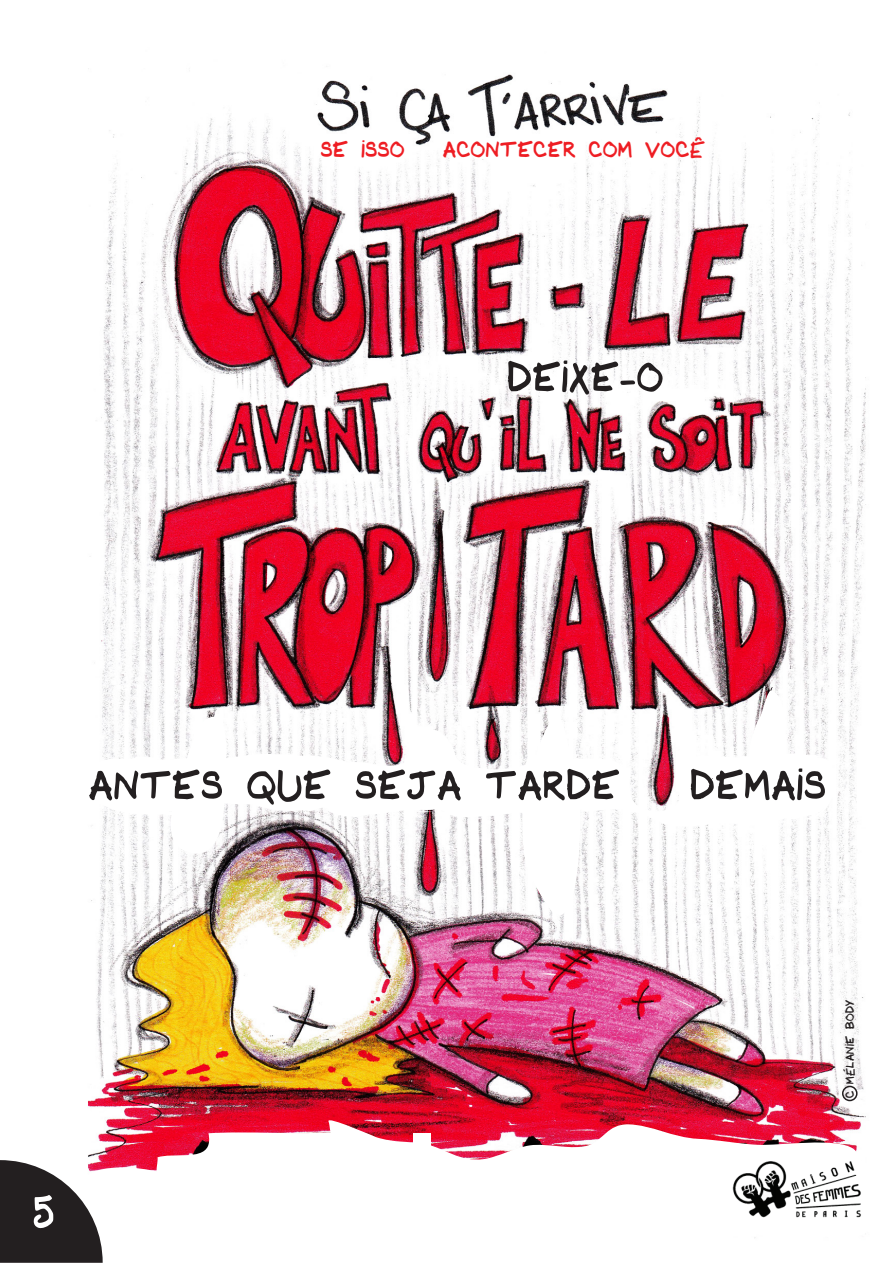
<style>
.page{position:relative;width:893px;height:1263px;background:#fff}
.page>*{position:absolute;margin:0;border:0;box-sizing:border-box;transform-origin:0 0}
.t1{font:54px "My Script Fontmelanie";color:#fff}
.t2{font:52.05px "My Script Fontmelanie";letter-spacing:.025em;color:#231f20}
.t3{font:28.35px "My Script Fontmelanie";letter-spacing:.025em;color:#ee1d23}
.t4{font:15px "My Script Fontmelanie";letter-spacing:.025em;color:#231f20}
</style>
<div class="page">
<img style="left:88px;top:68px;width:778px;height:1047px">
<svg style="left:88px;top:1115px;width:778px;height:56px"></svg>
<div style="left:413px;top:1133px;width:18px;height:24px;background:#fff"></div>
<svg style="left:88px;top:728px;width:747px;height:3px"></svg>
<svg style="left:88px;top:731px;width:748px;height:96px"></svg>
<svg style="left:818px;top:755px;width:11px;height:6px"></svg>
<svg style="left:425px;top:732px;width:13px;height:3px"></svg>
<svg style="left:365px;top:815px;width:8px;height:2px"></svg>
<svg style="left:515px;top:710px;width:173px;height:219px"></svg>
<svg style="left:697px;top:688px;width:94px;height:139px"></svg>
<svg style="left:157px;top:707px;width:77px;height:150px"></svg>
<img style="left:712px;top:1135px;width:154px;height:103px">
<div style="left:842px;top:1086px;width:15px;height:15px;border:2px solid #231f20;border-radius:50%"></div>
<svg style="left:0;top:1160px;width:103px;height:103px"></svg>
<p class="t3" style="left:321px;top:134px;width:85px">SE ISSO</p>
<p class="t3" style="left:443px;top:134px;width:264px">ACONTECER COM VOCÊ</p>
<p class="t2" style="left:507px;top:348px;width:157px">DEIXE-O</p>
<p class="t2" style="left:88px;top:756px;width:532px">ANTES QUE SEJA TARDE</p>
<p class="t2" style="left:690px;top:756px;width:137px">DEMAIS</p>
<p class="t1" style="left:33px;top:1181px;width:22px">5</p>
<p class="t4" style="left:841px;top:1098px;width:99px;rotate:-90deg">C MÉLANIE BODY</p>
</div>
